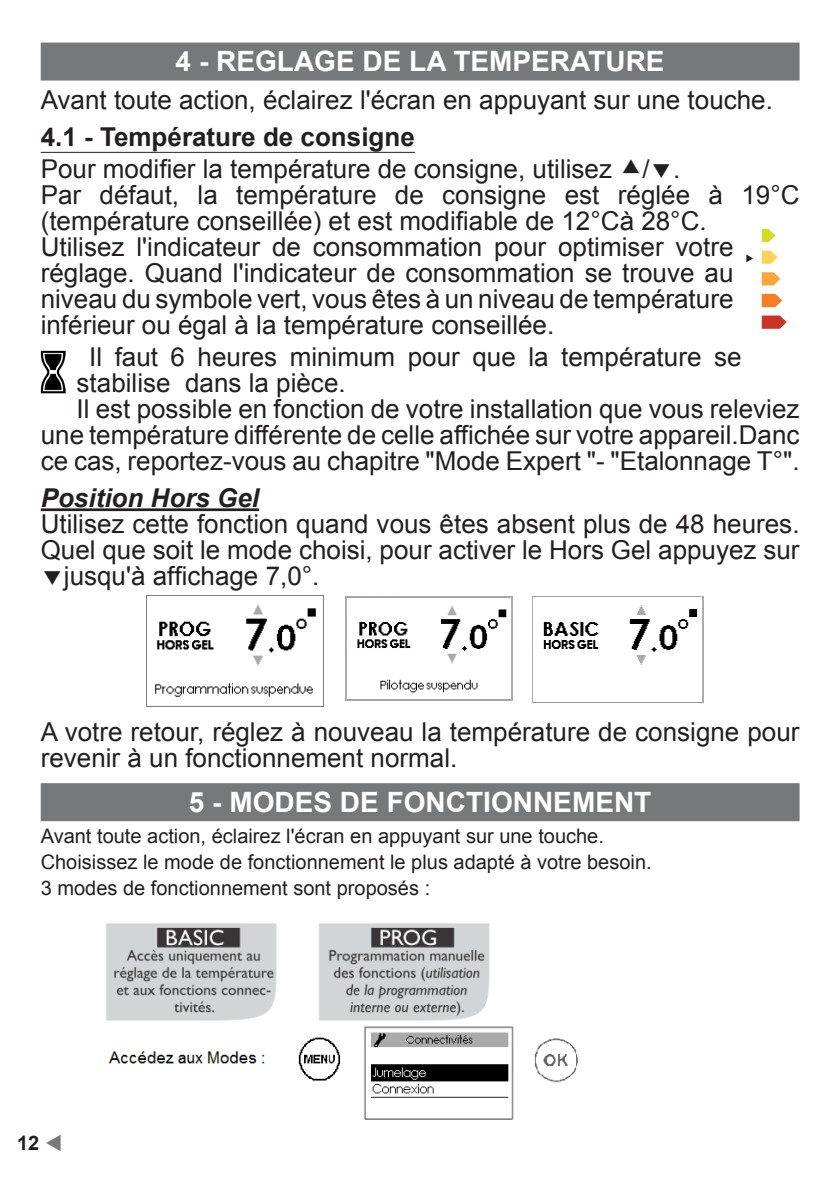
<style>
.page{position:relative;width:840px;height:1191px;background:#fff}
.page>*{position:absolute;margin:0;border:0;box-sizing:border-box;transform-origin:0 0}
.t1{font:700 28px "Arial";color:#fff}
.t2{font:26px/26px "Arial";color:#231f20}
.t3{font:700 26px "Arial";color:#231f20}
.t4{font:italic 700 26px "Arial";color:#231f20}
.t5{font:20px/25.6px "Arial";color:#231f20}
.t6{font:700 20px "Arial";color:#231f20}
.s1{color:#767879}
</style>
<div class="page">
<div style="left:41px;top:43px;width:758px;height:38px;background:#767879"></div>
<hr style="left:41px;top:152px;width:373px;height:1px;background:#231f20">
<hr style="left:41px;top:508px;width:218px;height:3px;background:#231f20">
<div style="left:41px;top:783px;width:758px;height:38px;background:#767879"></div>
<img style="left:41px;top:350px;width:24px;height:43px">
<svg style="left:746px;top:254px;width:6px;height:8px"></svg>
<svg style="left:761px;top:229px;width:14px;height:13px"></svg>
<svg style="left:761px;top:250px;width:16px;height:14px"></svg>
<svg style="left:761px;top:272px;width:19px;height:13px"></svg>
<svg style="left:761px;top:294px;width:20px;height:13px"></svg>
<svg style="left:761px;top:315px;width:25px;height:14px"></svg>
<img style="left:147px;top:595px;width:176px;height:102px">
<img style="left:345px;top:597px;width:166px;height:103px">
<img style="left:532px;top:597px;width:171px;height:106px">
<img style="left:106px;top:923px;width:472px;height:197px">
<p class="t1" style="left:175px;top:43px;width:490px">4 - REGLAGE DE LA TEMPERATURE</p>
<p class="t2" style="left:41px;top:87px;width:733px">Avant toute action, éclairez l'écran en appuyant sur une touche.</p>
<p class="t3" style="left:41px;top:120px;width:375px">4.1 - Température de consigne</p>
<p class="t2" style="left:41px;top:156px;width:759px">Pour modifier la température de consigne, utilisez / .<br>Par défaut, la température de consigne est réglée à 19°C (température conseillée) et est modifiable de 12°Cà 28°C.<br>Utilisez l'indicateur de consommation pour optimiser votre réglage. Quand l'indicateur de consommation se trouve au niveau du symbole vert, vous êtes à un niveau de température inférieur ou égal à la température conseillée.</p>
<p class="t2" style="left:89px;top:344px;width:653px">Il faut 6 heures minimum pour que la température se</p>
<p class="t2" style="left:77px;top:370px;width:270px">stabilise dans la pièce.</p>
<p class="t2" style="left:77px;top:396px;width:724px">Il est possible en fonction de votre installation que vous releviez</p>
<p class="t2" style="left:41px;top:422px;width:759px">une température différente de celle affichée sur votre appareil.Danc</p>
<p class="t2" style="left:41px;top:448px;width:760px">ce cas, reportez-vous au chapitre "Mode Expert "- "Etalonnage T°".</p>
<p class="t4" style="left:41px;top:480px;width:220px">Position Hors Gel</p>
<p class="t2" style="left:41px;top:511px;width:759px">Utilisez cette fonction quand vous êtes absent plus de 48 heures.</p>
<p class="t2" style="left:41px;top:537px;width:759px">Quel que soit le mode choisi, pour activer le Hors Gel appuyez sur</p>
<p class="t2" style="left:64px;top:563px;width:257px">jusqu'à affichage 7,0°.</p>
<p class="t2" style="left:41px;top:719px;width:759px">A votre retour, réglez à nouveau la température de consigne pour revenir à un fonctionnement normal.</p>
<p class="t1" style="left:189px;top:783px;width:464px">5 - MODES DE FONCTIONNEMENT</p>
<p class="t5" style="left:41px;top:824px;width:612px">Avant toute action, éclairez l'écran en appuyant sur une touche.<br>Choisissez le mode de fonctionnement le plus adapté à votre besoin.<br>3 modes de fonctionnement sont proposés :</p>
<p class="t6" style="left:17px;top:1129px;width:47px">12 <span class="s1">▼</span></p>
</div>
